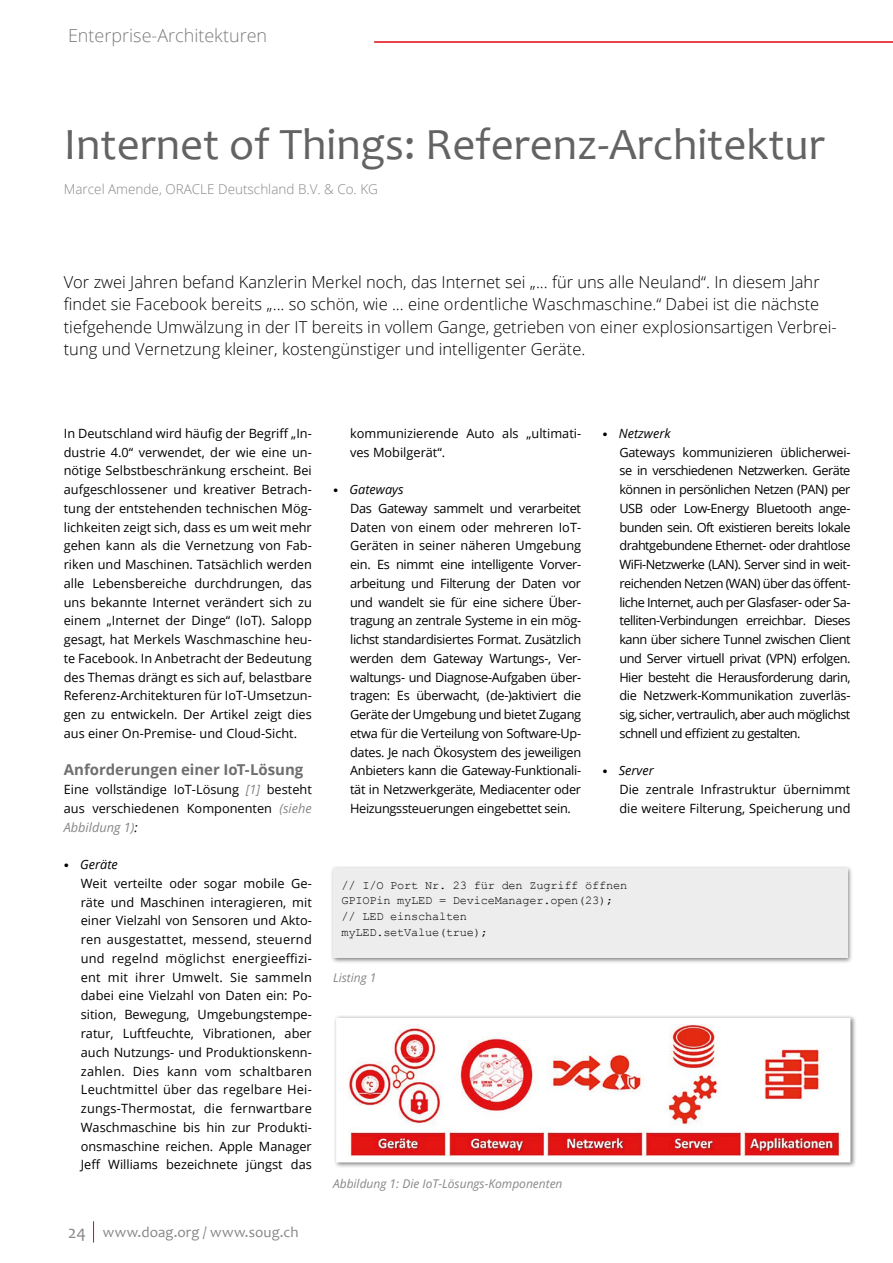
<style>
.page{position:relative;width:893px;height:1263px;background:#fff}
.page>*{position:absolute;margin:0;border:0;box-sizing:border-box;transform-origin:0 0}
.t1{font:45px "Candara";color:#646363}
.t2{font:300 18px "Open Sans";color:#7c7b7b}
.t3{font:300 16.5px/22.5px "Open Sans";color:#000}
.t4{font:700 15px "Open Sans";letter-spacing:-.005em;color:#706f6f}
.t5{font:15px "Candara";letter-spacing:.01em;color:#878787}
.t6{font:300 13.5px "Open Sans";color:#878787}
.t7{font:12.75px/18.8px "Open Sans";letter-spacing:-.025em;color:#000;text-align:justify}
.t8{font:12.75px/18.8px "Open Sans";color:#000}
.t9{font:12px/15.8px "Courier New";letter-spacing:-.02em;color:#000}
.t10{font:italic 12px "Open Sans";color:#878787}
.s1{font-style:italic;color:#878787}
.s2{font-style:italic}
.s3{font-family:"Stone Serif Std";font-weight:500;font-size:10.5px}
.s4{font-size:18px}
</style>
<div class="page">
<svg style="left:93px;top:1221px;width:1px;height:21px"></svg>
<hr style="left:374px;top:42px;width:519px;height:1px;background:#e30613">
<div style="left:333px;top:1015px;width:523px;height:153px;background:#000;opacity:.5"></div>
<svg style="left:333px;top:1015px;width:520px;height:150px"></svg>
<div style="left:330px;top:865px;width:524px;height:99px;background:#000;opacity:.5"></div>
<div style="left:333px;top:868px;width:514px;height:90px;background:#ededed"></div>
<h2 class="t2" style="left:68px;top:24px;width:201px">Enterprise-Architekturen</h2>
<h1 class="t1" style="left:64px;top:116px;width:762px">Internet of Things: Referenz-Architektur</h1>
<p class="t6" style="left:64px;top:180px;width:316px">Marcel Amende, ORACLE Deutschland B.V. &amp; Co. KG</p>
<p class="t3" style="left:64px;top:270px;width:775px">Vor zwei Jahren befand Kanzlerin Merkel noch, das Internet sei „... für uns alle Neuland“. In diesem Jahr findet sie Facebook bereits „... so schön, wie ... eine ordentliche Waschmaschine.“ Dabei ist die nächste tiefgehende Umwälzung in der IT bereits in vollem Gange, getrieben von einer explosionsartigen Verbrei&shy;tung und Vernetzung kleiner, kostengünstiger und intelligenter Geräte.</p>
<p class="t7" style="left:64px;top:423px;width:250px">In Deutschland wird häufig der Begriff „In&shy;dustrie 4.0“ verwendet, der wie eine un&shy;nötige Selbstbeschränkung erscheint. Bei aufgeschlossener und kreativer Betrach&shy;tung der entstehenden technischen Mög&shy;lichkeiten zeigt sich, dass es um weit mehr gehen kann als die Vernetzung von Fab&shy;riken und Maschinen. Tatsächlich werden alle Lebensbereiche durchdrungen, das uns bekannte Internet verändert sich zu einem „Internet der Dinge“ (IoT). Salopp gesagt, hat Merkels Waschmaschine heu&shy;te Facebook. In Anbetracht der Bedeutung des Themas drängt es sich auf, belastbare Referenz-Architekturen für IoT-Umsetzun&shy;gen zu entwickeln. Der Artikel zeigt dies aus einer On-Premise- und Cloud-Sicht.</p>
<p class="t4" style="left:64px;top:759px;width:241px">Anforderungen einer IoT-Lösung</p>
<p class="t7" style="left:64px;top:780px;width:250px">Eine vollständige IoT-Lösung <span class="s1">[1]</span> besteht aus verschiedenen Komponenten <span class="s1">(siehe Abbildung 1)</span><span class="s2">:</span></p>
<p class="t8" style="left:81px;top:855px;width:233px;text-indent:-17px"><span class="s3">•</span> <span class="s2">Geräte<br></span>Weit verteilte oder sogar mobile Ge&shy;räte und Maschinen interagieren, mit einer Vielzahl von Sensoren und Akto&shy;ren ausgestattet, messend, steuernd und regelnd möglichst energieeffizi&shy;ent mit ihrer Umwelt. Sie sammeln dabei eine Vielzahl von Daten ein: Po&shy;sition, Bewegung, Umgebungstempe&shy;ratur, Luftfeuchte, Vibrationen, aber auch Nutzungs- und Produktionskenn&shy;zahlen. Dies kann vom schaltbaren Leuchtmittel über das regelbare Hei&shy;zungs-Thermostat, die fernwartbare Waschmaschine bis hin zur Produkti&shy;onsmaschine reichen. Apple Manager Jeff Williams bezeichnete jüngst das</p>
<p class="t5" style="left:68px;top:1223px;width:232px"><span class="s4">24</span> www.doag.org / www.soug.ch</p>
<p class="t8" style="left:350px;top:424px;width:233px">kommunizierende Auto als „ultimati&shy;ves Mobilgerät“.</p>
<p class="t7" style="left:350px;top:480px;width:233px;text-align:left;text-indent:-17px"><span class="s3">•</span> <span class="s2">Gateways<br></span>Das Gateway sammelt und verarbeitet Daten von einem oder mehreren IoT-Geräten in seiner näheren Umgebung ein. Es nimmt eine intelligente Vorver&shy;arbeitung und Filterung der Daten vor und wandelt sie für eine sichere Über&shy;tragung an zentrale Systeme in ein mög&shy;lichst standardisiertes Format. Zusätzlich werden dem Gateway Wartungs-, Ver&shy;waltungs- und Diagnose-Aufgaben über&shy;tragen: Es überwacht, (de-)aktiviert die Geräte der Umgebung und bietet Zugang etwa für die Verteilung von Software-Up&shy;dates. Je nach Ökosystem des jeweiligen Anbieters kann die Gateway-Funktionali&shy;tät in Netzwerkgeräte, Mediacenter oder Heizungssteuerungen eingebettet sein.</p>
<p class="t7" style="left:619px;top:423px;width:233px;text-align:left;text-indent:-17px"><span class="s3">•</span> <span class="s2">Netzwerk<br></span>Gateways kommunizieren üblicherwei&shy;se in verschiedenen Netzwerken. Geräte können in persönlichen Netzen (PAN) per USB oder Low-Energy Bluetooth ange&shy;bunden sein. Oft existieren bereits lokale drahtgebundene Ethernet- oder drahtlose WiFi-Netzwerke (LAN). Server sind in weit&shy;reichenden Netzen (WAN) über das öffent&shy;liche Internet, auch per Glasfaser- oder Sa&shy;telliten-Verbindungen erreichbar. Dieses kann über sichere Tunnel zwischen Client und Server virtuell privat (VPN) erfolgen.<br>Hier besteht die Herausforderung darin, die Netzwerk-Kommunikation zuverläs&shy;sig, sicher, vertraulich, aber auch möglichst schnell und effizient zu gestalten.</p>
<p class="t8" style="left:619px;top:761px;width:233px;text-indent:-17px"><span class="s3">•</span> <span class="s2">Server<br></span>Die zentrale Infrastruktur übernimmt die weitere Filterung, Speicherung und</p>
<p class="t9" style="left:342px;top:877px;width:287px">// I/O Port Nr. 23 für den Zugriff öffnen<br>GPIOPin myLED = DeviceManager.open(23); // LED einschalten<br>myLED.setValue(true);</p>
<p class="t10" style="left:333px;top:969px;width:45px">Listing 1</p>
<p class="t10" style="left:333px;top:1175px;width:231px">Abbildung 1: Die IoT-Lösungs-Komponenten</p>
</div>
